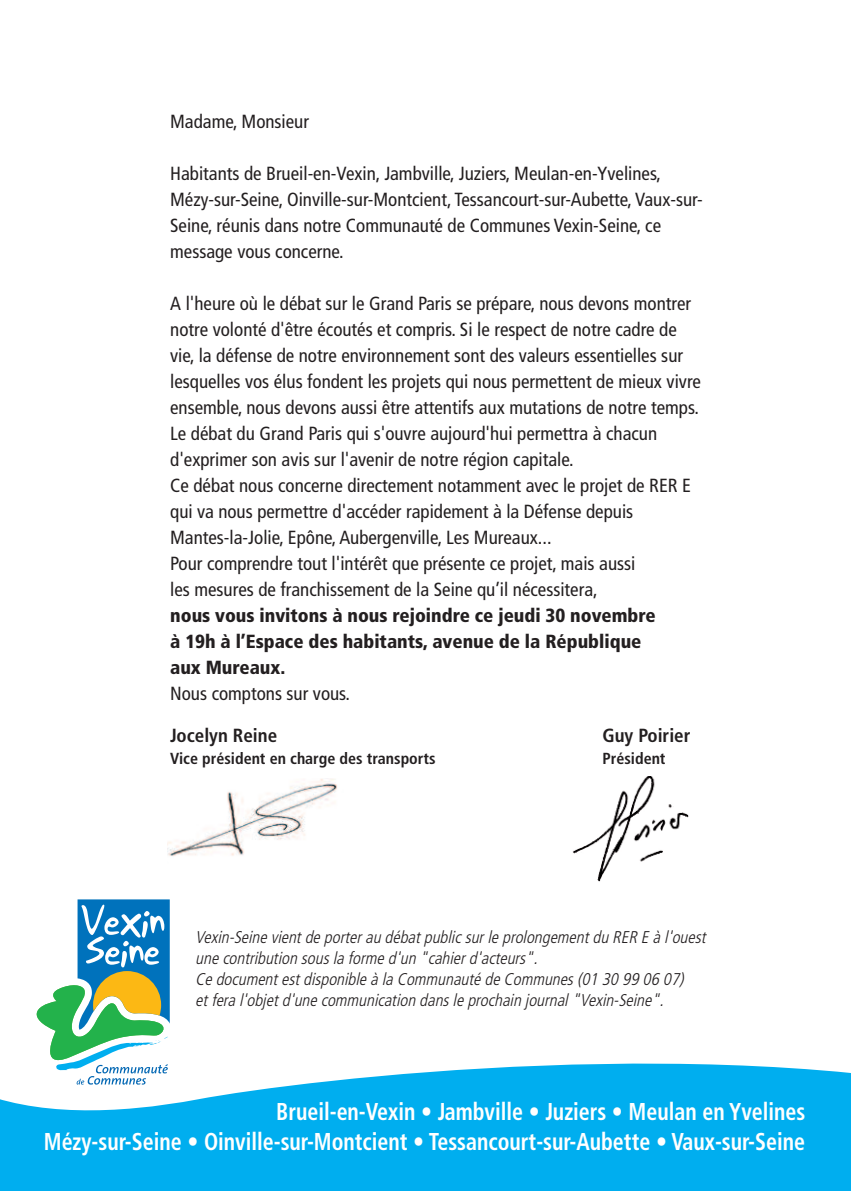
<style>
.page{position:relative;width:851px;height:1191px;background:#fff}
.page>*{position:absolute;margin:0;border:0;box-sizing:border-box;transform-origin:0 0}
.t1{font:700 condensed 24.4px/30px "Frutiger";color:#fff;text-align:right;scale:.9 1}
.t2{font:condensed 19px/26px "Frutiger";color:#231f20}
.t3{font:900 condensed 19px/26px "Frutiger";color:#231f20}
.t4{font:700 condensed 19px "Frutiger";color:#231f20}
.t5{font:italic 300 condensed 17px/21px "Frutiger";color:#231f20}
.t6{font:700 condensed 16px "Frutiger";color:#231f20}
</style>
<div class="page">
<svg style="left:37px;top:899px;width:133px;height:129px"></svg>
<svg style="left:0;top:1028px;width:850px;height:163px;fill:#00aeef"></svg>
<img style="left:572px;top:776px;width:117px;height:106px">
<img style="left:167px;top:778px;width:170px;height:78px">
<p class="t2" style="left:170px;top:110px;width:140px">Madame, Monsieur</p>
<p class="t2" style="left:170px;top:162px;width:534px">Habitants de Brueil-en-Vexin, Jambville, Juziers, Meulan-en-Yvelines, Mézy-sur-Seine, Oinville-sur-Montcient, Tessancourt-sur-Aubette, Vaux-sur-Seine, réunis dans notre Communauté de Communes Vexin-Seine, ce message vous concerne.</p>
<p class="t2" style="left:170px;top:292px;width:532px">A l'heure où le débat sur le Grand Paris se prépare, nous devons montrer notre volonté d'être écoutés et compris. Si le respect de notre cadre de vie, la défense de notre environnement sont des valeurs essentielles sur lesquelles vos élus fondent les projets qui nous permettent de mieux vivre ensemble, nous devons aussi être attentifs aux mutations de notre temps.<br>Le débat du Grand Paris qui s'ouvre aujourd'hui permettra à chacun d'exprimer son avis sur l'avenir de notre région capitale.<br>Ce débat nous concerne directement notamment avec le projet de RER E qui va nous permettre d'accéder rapidement à la Défense depuis Mantes-la-Jolie, Epône, Aubergenville, Les Mureaux...<br>Pour comprendre tout l'intérêt que présente ce projet, mais aussi<br>les mesures de franchissement de la Seine qu’il nécessitera,</p>
<p class="t3" style="left:170px;top:604px;width:487px">nous vous invitons à nous rejoindre ce jeudi 30 novembre à 19h à l’Espace des habitants, avenue de la République aux Mureaux.</p>
<p class="t2" style="left:170px;top:682px;width:181px">Nous comptons sur vous.</p>
<p class="t4" style="left:170px;top:727px;width:108px">Jocelyn Reine</p>
<p class="t4" style="left:602px;top:727px;width:89px">Guy Poirier</p>
<p class="t6" style="left:170px;top:752px;width:267px">Vice président en charge des transports</p>
<p class="t6" style="left:602px;top:752px;width:65px">Président</p>
<p class="t5" style="left:195px;top:927px;width:515px">Vexin-Seine vient de porter au débat public sur le prolongement du RER E à l'ouest une contribution sous la forme d'un "cahier d'acteurs".<br>Ce document est disponible à la Communauté de Communes (01 30 99 06 07)<br>et fera l'objet d'une communication dans le prochain journal "Vexin-Seine".</p>
<p class="t1" style="left:44px;top:1098px;width:847px">Brueil-en-Vexin • Jambville • Juziers • Meulan en Yvelines<br>Mézy-sur-Seine • Oinville-sur-Montcient • Tessancourt-sur-Aubette • Vaux-sur-Seine</p>
</div>
